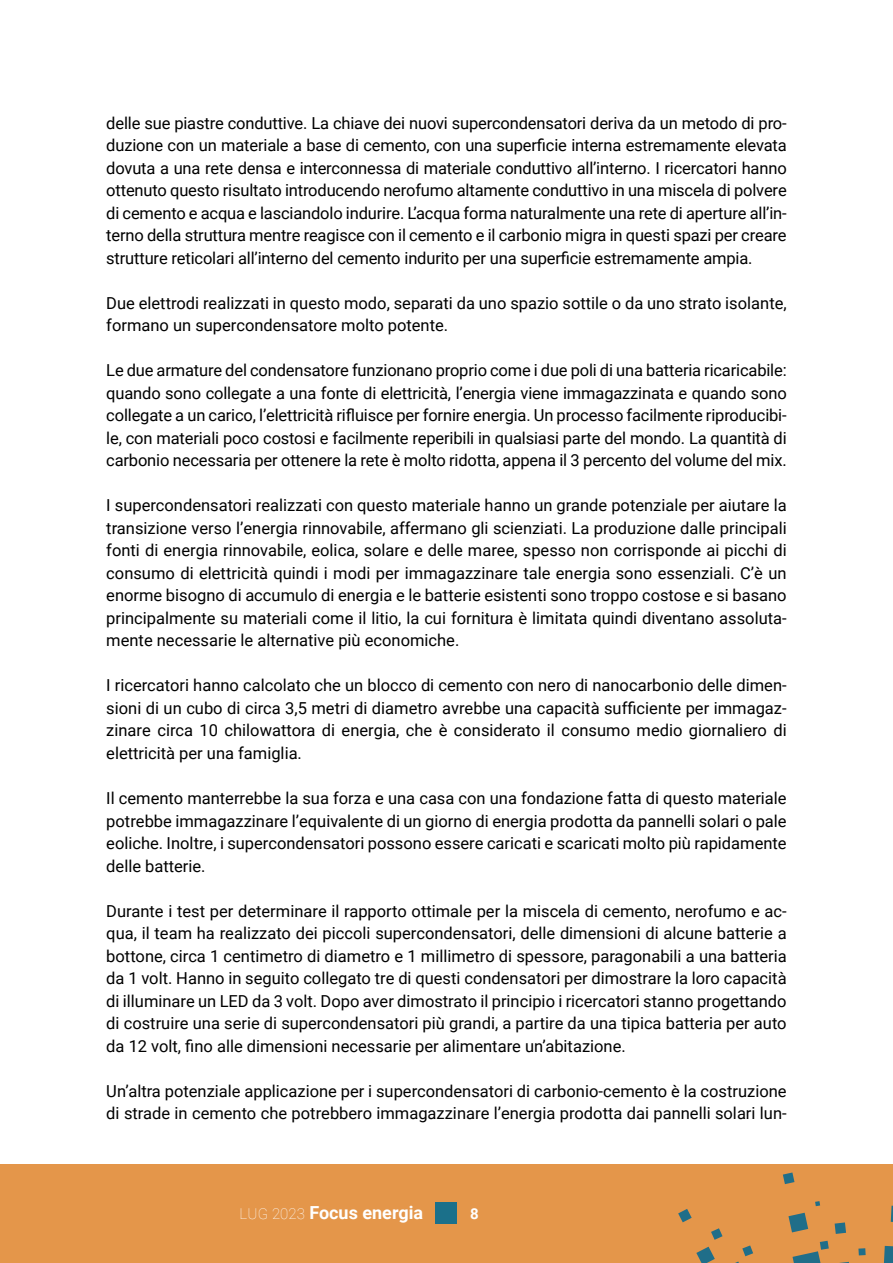
<style>
.page{position:relative;width:893px;height:1263px;background:#fff}
.page>*{position:absolute;margin:0;border:0;box-sizing:border-box;transform-origin:0 0}
.t1{font:700 18px "Roboto";color:#fff}
.t2{font:16.5px/22.5px "Roboto";color:#000;text-align:justify}
.t3{font:700 15px "Roboto";color:#fff}
.s1{font-weight:100;font-size:15px}
</style>
<div class="page">
<div style="left:0;top:1164px;width:893px;height:99px;background:#e4964a"></div>
<svg style="left:448px;top:1172px;width:445px;height:91px"></svg>
<div style="left:436px;top:1203px;width:21px;height:21px;background:#1b708a"></div>
<p class="t2" style="left:106px;top:111px;width:682px">delle sue piastre conduttive. La chiave dei nuovi supercondensatori deriva da un metodo di pro&shy;duzione con un materiale a base di cemento, con una superficie interna estremamente elevata dovuta a una rete densa e interconnessa di materiale conduttivo all’interno. I ricercatori hanno ottenuto questo risultato introducendo nerofumo altamente conduttivo in una miscela di polvere di cemento e acqua e lasciandolo indurire. L’acqua forma naturalmente una rete di aperture all’in&shy;terno della struttura mentre reagisce con il cemento e il carbonio migra in questi spazi per creare strutture reticolari all’interno del cemento indurito per una superficie estremamente ampia.</p>
<p class="t2" style="left:106px;top:291px;width:682px">Due elettrodi realizzati in questo modo, separati da uno spazio sottile o da uno strato isolante, formano un supercondensatore molto potente.</p>
<p class="t2" style="left:106px;top:359px;width:682px">Le due armature del condensatore funzionano proprio come i due poli di una batteria ricaricabile: quando sono collegate a una fonte di elettricità, l’energia viene immagazzinata e quando sono collegate a un carico, l’elettricità rifluisce per fornire energia. Un processo facilmente riproducibi&shy;le, con materiali poco costosi e facilmente reperibili in qualsiasi parte del mondo. La quantità di carbonio necessaria per ottenere la rete è molto ridotta, appena il 3 percento del volume del mix.</p>
<p class="t2" style="left:106px;top:496px;width:682px">I supercondensatori realizzati con questo materiale hanno un grande potenziale per aiutare la transizione verso l’energia rinnovabile, affermano gli scienziati. La produzione dalle principali fonti di energia rinnovabile, eolica, solare e delle maree, spesso non corrisponde ai picchi di consumo di elettricità quindi i modi per immagazzinare tale energia sono essenziali. C’è un enorme bisogno di accumulo di energia e le batterie esistenti sono troppo costose e si basano principalmente su materiali come il litio, la cui fornitura è limitata quindi diventano assoluta&shy;mente necessarie le alternative più economiche.</p>
<p class="t2" style="left:106px;top:676px;width:682px">I ricercatori hanno calcolato che un blocco di cemento con nero di nanocarbonio delle dimen&shy;sioni di un cubo di circa 3,5 metri di diametro avrebbe una capacità sufficiente per immagaz&shy;zinare circa 10 chilowattora di energia, che è considerato il consumo medio giornaliero di elettricità per una famiglia.</p>
<p class="t2" style="left:106px;top:788px;width:682px">Il cemento manterrebbe la sua forza e una casa con una fondazione fatta di questo materiale potrebbe immagazzinare l’equivalente di un giorno di energia prodotta da pannelli solari o pale eoliche. Inoltre, i supercondensatori possono essere caricati e scaricati molto più rapidamente delle batterie.</p>
<p class="t2" style="left:106px;top:899px;width:682px">Durante i test per determinare il rapporto ottimale per la miscela di cemento, nerofumo e ac&shy;qua, il team ha realizzato dei piccoli supercondensatori, delle dimensioni di alcune batterie a bottone, circa 1 centimetro di diametro e 1 millimetro di spessore, paragonabili a una batteria da 1 volt. Hanno in seguito collegato tre di questi condensatori per dimostrare la loro capacità di illuminare un LED da 3 volt. Dopo aver dimostrato il principio i ricercatori stanno progettando di costruire una serie di supercondensatori più grandi, a partire da una tipica batteria per auto da 12 volt, fino alle dimensioni necessarie per alimentare un’abitazione.</p>
<p class="t2" style="left:106px;top:1079px;width:682px">Un’altra potenziale applicazione per i supercondensatori di carbonio-cemento è la costruzione di strade in cemento che potrebbero immagazzinare l’energia prodotta dai pannelli solari lun-</p>
<p class="t1" style="left:240px;top:1206px;width:185px"><span class="s1">LUG 2023</span> Focus energia</p>
<p class="t3" style="left:470px;top:1208px;width:10px">8</p>
</div>
